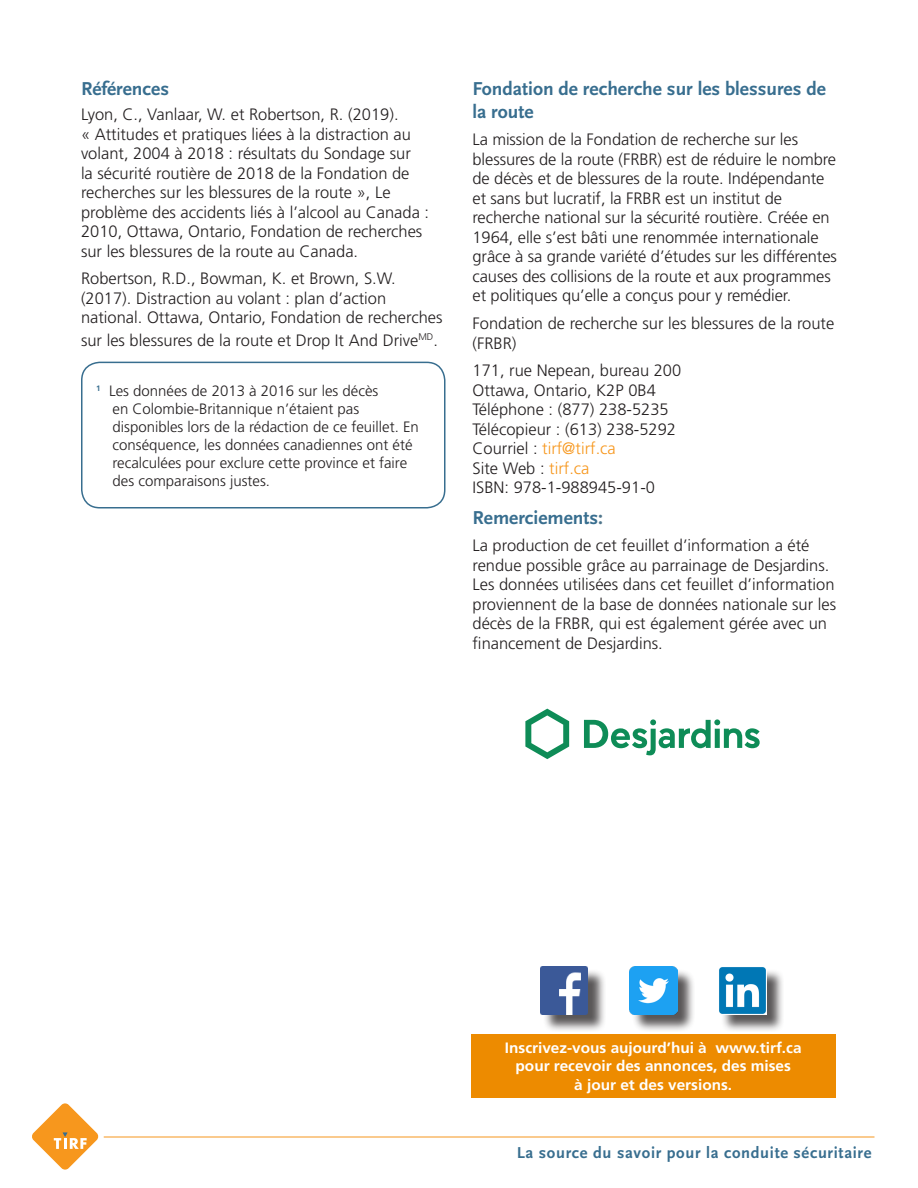
<style>
.page{position:relative;width:918px;height:1188px;background:#fff}
.page>*{position:absolute;margin:0;border:0;box-sizing:border-box;transform-origin:0 0}
.BODY_COPY{font:700 19.5px/22.5px "Scala Sans OT";color:#386e8f}
.HEADER_2{font:700 19.5px "Scala Sans OT";color:#386e8f}
.BODY_COPY-2{font:300 16.5px/19.5px "Frutiger LT Std";color:#231f20}
.t1{font:700 16.5px "Scala Sans OT";letter-spacing:.04em;color:#386e8f}
.BODY_COPY-3{font:300 16.5px "Frutiger LT Std";color:#f7971d}
.t2{font:300 15px/18px "Frutiger LT Std";color:#231f20}
.Body_Copy{font:700 15px "Frutiger LT Std";color:#fff}
.s1{color:#231f20}
.s2{color:#f7971d}
.s3{color:#4f758b}
</style>
<div class="page">
<hr style="left:104px;top:1137px;width:771px;height:1px;background:#f7971d">
<svg style="left:32px;top:1103px;width:67px;height:67px"></svg>
<div style="left:81px;top:362px;width:365px;height:147px;border:2px solid #386e8f;border-radius:18px"></div>
<svg style="left:525px;top:709px;width:44px;height:50px"></svg>
<svg style="left:584px;top:719px;width:176px;height:36px"></svg>
<div style="left:542px;top:969px;width:65px;height:64px;background:#231f20;opacity:.75"></div>
<img style="left:540px;top:966px;width:48px;height:48px">
<div style="left:632px;top:969px;width:64px;height:64px;background:#231f20;opacity:.75"></div>
<img style="left:629px;top:966px;width:48px;height:48px">
<div style="left:721px;top:969px;width:64px;height:64px;background:#231f20;opacity:.75"></div>
<img style="left:719px;top:967px;width:47px;height:47px">
<div style="left:471px;top:1034px;width:365px;height:64px;background:#ed8b00"></div>
<p class="HEADER_2" style="left:81px;top:78px;width:90px">Références</p>
<p class="BODY_COPY-2" style="left:81px;top:105px;width:350px">Lyon, C., Vanlaar, W. et Robertson, R. (2019).<br>« Attitudes et pratiques liées à la distraction au volant, 2004 à 2018 : résultats du Sondage sur<br>la sécurité routière de 2018 de la Fondation de recherches sur les blessures de la route », Le problème des accidents liés à l’alcool au Canada :<br>2010, Ottawa, Ontario, Fondation de recherches sur les blessures de la route au Canada.</p>
<p class="BODY_COPY-2" style="left:81px;top:269px;width:363px">Robertson, R.D., Bowman, K. et Brown, S.W. (2017). Distraction au volant : plan d’action national. Ottawa, Ontario, Fondation de recherches</p>
<p class="BODY_COPY-2" style="left:81px;top:331px;width:358px">sur les blessures de la route et Drop It And Drive<sup>MD</sup>.</p>
<p class="t2" style="left:112px;top:382px;width:308px;text-indent:-16px"><sup>1</sup> Les données de 2013 à 2016 sur les décès<br>en Colombie-Britannique n’étaient pas disponibles lors de la rédaction de ce feuillet. En conséquence, les données canadiennes ont été recalculées pour exclure cette province et faire des comparaisons justes.</p>
<p class="BODY_COPY" style="left:472px;top:78px;width:355px">Fondation de recherche sur les blessures de la route</p>
<p class="BODY_COPY-2" style="left:472px;top:130px;width:366px">La mission de la Fondation de recherche sur les blessures de la route (FRBR) est de réduire le nombre de décès et de blessures de la route. Indépendante et sans but lucratif, la FRBR est un institut de recherche national sur la sécurité routière. Créée en 1964, elle s’est bâti une renommée internationale grâce à sa grande variété d’études sur les différentes causes des collisions de la route et aux programmes et politiques qu’elle a conçus pour y remédier.</p>
<p class="BODY_COPY-2" style="left:472px;top:314px;width:363px">Fondation de recherche sur les blessures de la route (FRBR)</p>
<p class="BODY_COPY-2" style="left:472px;top:361px;width:210px">171, rue Nepean, bureau 200</p>
<p class="BODY_COPY-2" style="left:472px;top:380px;width:185px">Ottawa, Ontario, K2P 0B4</p>
<p class="BODY_COPY-2" style="left:472px;top:400px;width:198px">Téléphone : (877) 238-5235</p>
<p class="BODY_COPY-2" style="left:472px;top:419px;width:205px">Télécopieur : (613) 238-5292</p>
<p class="BODY_COPY-3" style="left:472px;top:439px;width:145px"><span class="s1">Courriel :</span> tirf@tirf.ca</p>
<p class="BODY_COPY-2" style="left:472px;top:458px;width:119px">Site Web : <span class="s2">tirf.ca</span></p>
<p class="BODY_COPY-2" style="left:472px;top:478px;width:184px">ISBN: 978-1-988945-91-0</p>
<p class="BODY_COPY" style="left:472px;top:506px;width:132px">Remerciements<span class="s3">:</span></p>
<p class="BODY_COPY-2" style="left:472px;top:536px;width:365px">La production de cet feuillet d’information a été rendue possible grâce au parrainage de Desjardins.<br>Les données utilisées dans cet feuillet d’information proviennent de la base de données nationale sur les décès de la FRBR, qui est également gérée avec un financement de Desjardins.</p>
<p class="Body_Copy" style="left:505px;top:1039px;width:298px">Inscrivez-vous aujourd’hui à www.tirf.ca</p>
<p class="Body_Copy" style="left:516px;top:1057px;width:277px">pour recevoir des annonces, des mises</p>
<p class="Body_Copy" style="left:574px;top:1076px;width:159px">à jour et des versions.</p>
<p class="t1" style="left:517px;top:1143px;width:356px">La source du savoir pour la conduite sécuritaire</p>
</div>
